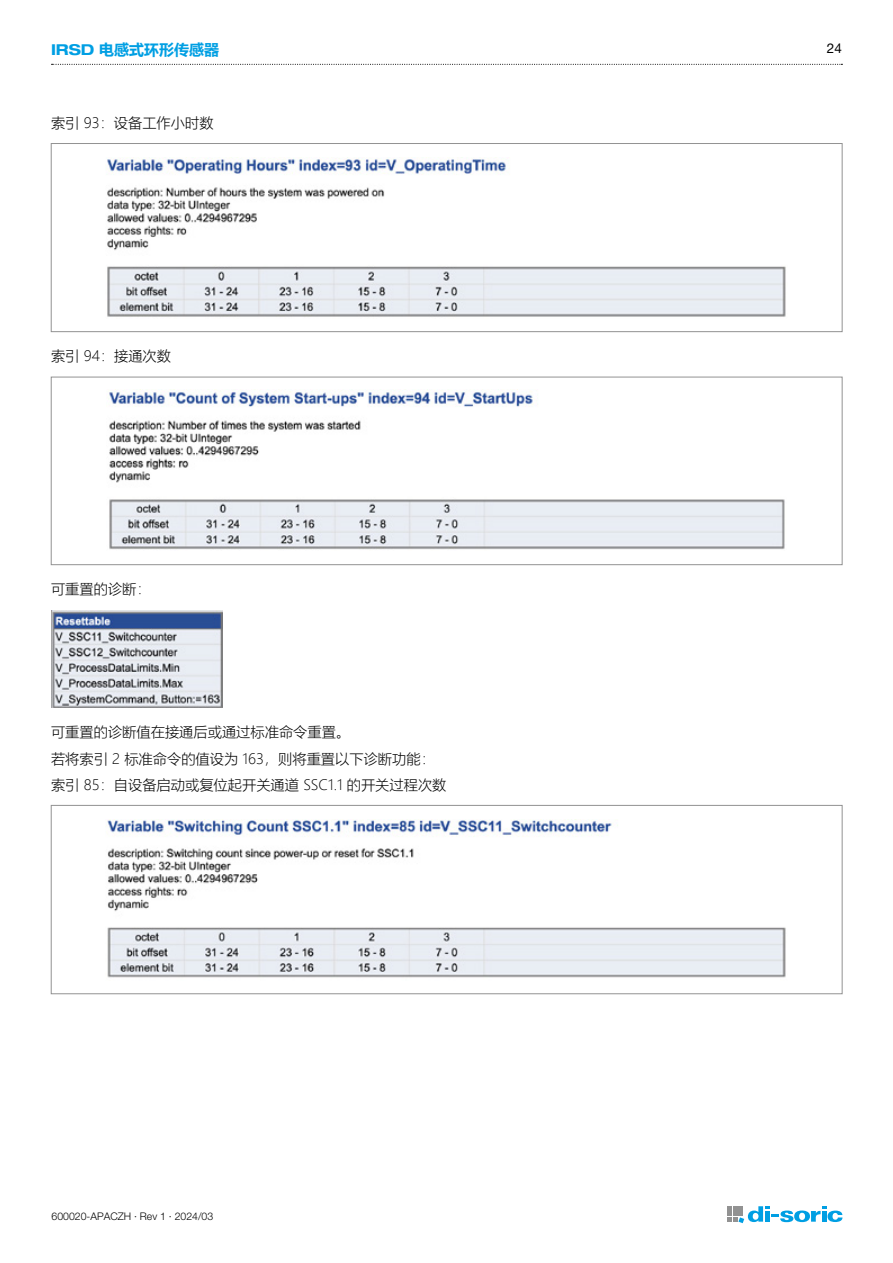
<style>
.page{position:relative;width:893px;height:1263px;background:#fff}
.page>*{position:absolute;margin:0;border:0;box-sizing:border-box;transform-origin:0 0}
.t1{font:700 15px "Microsoft Ya Hei";color:#009fe3}
.t2{font:300 14.25px/26.5px "Microsoft Ya Hei";color:#000}
.t3{font:13.5px "Helvetica Neue LTW1 G";color:#000}
.t4{font:300 10.5px "Helvetica Neue LTW1 G";color:#000}
.s1{font-family:"Helvetica Neue LTW1 G";font-stretch:expanded}
</style>
<div class="page">
<svg style="left:727px;top:1206px;width:115px;height:17px"></svg>
<hr style="left:822px;top:1211px;width:4px;height:11px;background:#009fe3">
<svg style="left:52px;top:64px;width:790px;height:1px"></svg>
<img style="left:106px;top:157px;width:680px;height:160px">
<div style="left:51px;top:143px;width:791px;height:189px;border:1px solid #929292"></div>
<img style="left:109px;top:389px;width:676px;height:161px">
<div style="left:51px;top:377px;width:791px;height:188px;border:1px solid #929292"></div>
<img style="left:51px;top:610px;width:172px;height:97px">
<img style="left:107px;top:819px;width:679px;height:159px">
<div style="left:51px;top:805px;width:791px;height:189px;border:1px solid #929292"></div>
<p class="t1" style="left:51px;top:39px;width:170px"><span class="s1">IRSD</span> 电感式环形传感器</p>
<p class="t3" style="left:827px;top:40px;width:17px">24</p>
<p class="t2" style="left:51px;top:110px;width:164px">索引 93：设备工作小时数</p>
<p class="t2" style="left:51px;top:343px;width:122px">索引 94：接通次数</p>
<p class="t2" style="left:51px;top:576px;width:101px">可重置的诊断：</p>
<p class="t2" style="left:51px;top:719px;width:397px">可重置的诊断值在接通后或通过标准命令重置。<br>若将索引 2 标准命令的值设为 163，则将重置以下诊断功能：索引 85：自设备启动或复位起开关通道 SSC1.1 的开关过程次数</p>
<p class="t4" style="left:52px;top:1210px;width:163px">600020-APACZH · Rev 1 · 2024/03</p>
</div>
